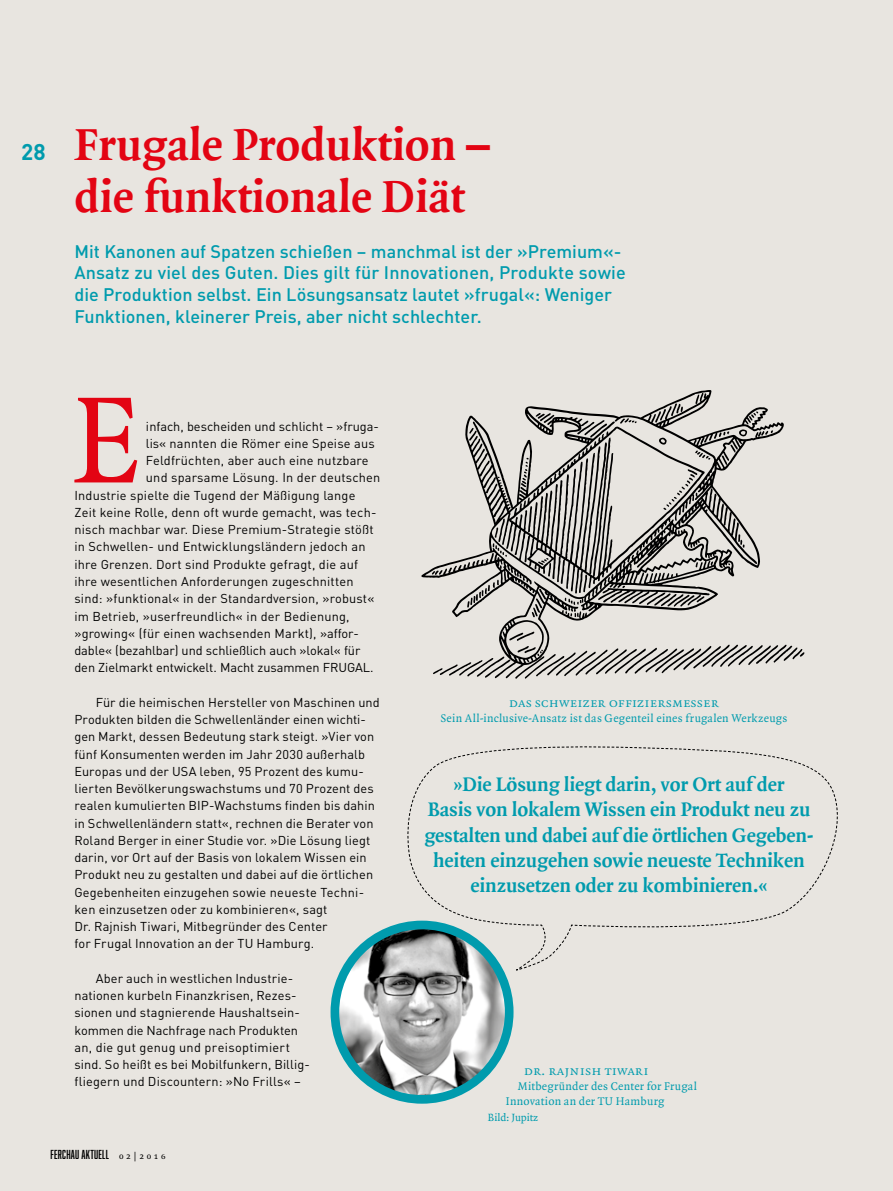
<style>
.page{position:relative;width:893px;height:1191px;background:#e8e5e0}
.page>*{position:absolute;margin:0;border:0;box-sizing:border-box;transform-origin:0 0}
.t1{font:132px "FERCHAU Quadraat OT";color:#e30413}
.t2{font:700 48px/52.5px "FERCHAU Quadraat OT";color:#e30413}
.t3{font:700 22.5px "FERCHAUDIN Pro";color:#009bad}
.t4{font:700 21px/25.2px "FERCHAU Quadraat OT";letter-spacing:-.005em;color:#009bad;text-align:center}
.t5{font:500 18px/21.6px "FERCHAUDIN Pro";color:#009bad}
.t6{font:13.5px "Quadraat Small Caps";letter-spacing:.015em;color:#009bad}
.t7{font:12.75px/17.2px "FERCHAUDIN Pro";letter-spacing:.01em;color:#000}
.t8{font:12px/15px "FERCHAU Quadraat OT";letter-spacing:.02em;color:#009bad}
.t9{font:12px "Abolition";letter-spacing:.02em;color:#000}
.t10{font:11.25px "FERCHAU Quadraat OT";color:#009bad}
.s1{font-family:"Quadraat Small Caps";font-size:9px}
</style>
<div class="page">
<svg style="left:421px;top:390px;width:363px;height:241px"></svg>
<svg style="left:528px;top:506px;width:4px;height:26px"></svg>
<svg style="left:663px;top:469px;width:34px;height:41px"></svg>
<svg style="left:577px;top:420px;width:30px;height:18px"></svg>
<svg style="left:659px;top:437px;width:8px;height:7px"></svg>
<svg style="left:536px;top:413px;width:18px;height:10px"></svg>
<svg style="left:695px;top:450px;width:15px;height:10px"></svg>
<svg style="left:620px;top:418px;width:17px;height:6px"></svg>
<svg style="left:598px;top:585px;width:112px;height:22px"></svg>
<svg style="left:565px;top:574px;width:22px;height:31px"></svg>
<svg style="left:565px;top:611px;width:14px;height:6px"></svg>
<svg style="left:738px;top:534px;width:7px;height:14px"></svg>
<svg style="left:469px;top:428px;width:8px;height:13px"></svg>
<svg style="left:493px;top:518px;width:14px;height:38px"></svg>
<svg style="left:695px;top:394px;width:4px;height:10px"></svg>
<svg style="left:655px;top:403px;width:28px;height:20px"></svg>
<svg style="left:739px;top:429px;width:8px;height:8px"></svg>
<svg style="left:761px;top:430px;width:12px;height:5px"></svg>
<svg style="left:719px;top:431px;width:10px;height:6px"></svg>
<svg style="left:467px;top:580px;width:32px;height:27px"></svg>
<svg style="left:432px;top:570px;width:11px;height:5px"></svg>
<svg style="left:532px;top:598px;width:10px;height:19px"></svg>
<svg style="left:433px;top:631px;width:371px;height:47px"></svg>
<svg style="left:521px;top:458px;width:8px;height:29px"></svg>
<svg style="left:722px;top:444px;width:13px;height:21px"></svg>
<svg style="left:538px;top:558px;width:13px;height:18px"></svg>
<svg style="left:749px;top:411px;width:9px;height:9px"></svg>
<img style="left:335px;top:930px;width:174px;height:169px">
<div style="left:331px;top:920px;width:182px;height:183px;border:9px solid #009bad;border-radius:50%"></div>
<svg style="left:404px;top:746px;width:434px;height:224px"></svg>
<svg style="left:409px;top:747px;width:424px;height:224px"></svg>
<h3 class="t3" style="left:21px;top:133px;width:26px">28</h3>
<h2 class="t2" style="left:74px;top:118px;width:417px">Frugale Produktion – die funktionale Diät</h2>
<p class="t5" style="left:74px;top:238px;width:553px">Mit Kanonen auf Spatzen schießen – manchmal ist der »Premium«- Ansatz zu viel des Guten. Dies gilt für Innovationen, Produkte sowie die Produktion selbst. Ein Lösungsansatz lautet »frugal«: Weniger Funktionen, kleinerer Preis, aber nicht schlechter.</p>
<h1 class="t1" style="left:72px;top:369px;width:73px">E</h1>
<p class="t7" style="left:146px;top:416px;width:234px">infach, bescheiden und schlicht – »fruga-</p>
<p class="t7" style="left:146px;top:433px;width:230px">lis« nannten die Römer eine Speise aus</p>
<p class="t7" style="left:146px;top:451px;width:224px">Feldfrüchten, aber auch eine nutzbare</p>
<p class="t7" style="left:146px;top:468px;width:236px">und sparsame Lösung. In der deutschen</p>
<p class="t7" style="left:74px;top:485px;width:283px">Industrie spielte die Tugend der Mäßigung lange</p>
<p class="t7" style="left:74px;top:502px;width:304px">Zeit keine Rolle, denn oft wurde gemacht, was tech-</p>
<p class="t7" style="left:74px;top:520px;width:301px">nisch machbar war. Diese Premium-Strategie stößt</p>
<p class="t7" style="left:74px;top:537px;width:293px">in Schwellen- und Entwicklungsländern jedoch an</p>
<p class="t7" style="left:74px;top:554px;width:285px">ihre Grenzen. Dort sind Produkte gefragt, die auf</p>
<p class="t7" style="left:74px;top:571px;width:281px">ihre wesentlichen Anforderungen zugeschnitten</p>
<p class="t7" style="left:74px;top:589px;width:302px">sind: »funktional« in der Standardversion, »robust«</p>
<p class="t7" style="left:74px;top:606px;width:277px">im Betrieb, »userfreundlich« in der Bedienung,</p>
<p class="t7" style="left:74px;top:623px;width:286px">»growing« (für einen wachsenden Markt), »affor-</p>
<p class="t7" style="left:74px;top:640px;width:288px">dable« (bezahlbar) und schließlich auch »lokal« für</p>
<p class="t7" style="left:74px;top:658px;width:301px">den Zielmarkt entwickelt. Macht zusammen FRUGAL.</p>
<p class="t7" style="left:74px;top:692px;width:307px;text-indent:21px">Für die heimischen Hersteller von Maschinen und Produkten bilden die Schwellenländer einen wichti&shy;gen Markt, dessen Bedeutung stark steigt. »Vier von fünf Konsumenten werden im Jahr 2030 außerhalb Europas und der USA leben, 95 Prozent des kumu&shy;lierten Bevölkerungswachstums und 70 Prozent des realen kumulierten BIP-Wachstums finden bis dahin in Schwellenländern statt«, rechnen die Berater von Roland Berger in einer Studie vor. »Die Lösung liegt darin, vor Ort auf der Basis von lokalem Wissen ein Produkt neu zu gestalten und dabei auf die örtlichen Gegebenheiten einzugehen sowie neueste Techni&shy;ken einzusetzen oder zu kombinieren«, sagt<br>Dr. Rajnish Tiwari, Mitbegründer des Center<br>for Frugal Innovation an der TU Hamburg.</p>
<p class="t7" style="left:74px;top:968px;width:237px;text-indent:21px">Aber auch in westlichen Industrie&shy;nationen kurbeln Finanzkrisen, Rezes&shy;sionen und stagnierende Haushaltsein&shy;kommen die Nachfrage nach Produkten an, die gut genug und preisoptimiert sind. So heißt es bei Mobilfunkern, Billig&shy;fliegern und Discountern: »No Frills« –</p>
<p class="t6" style="left:509px;top:695px;width:212px">das schweizer offiziersmesser</p>
<p class="t8" style="left:440px;top:710px;width:348px">Sein All-inclusive-Ansatz ist das Gegenteil eines frugalen Werkzeugs</p>
<h3 class="t4" style="left:424px;top:772px;width:391px">»Die Lösung liegt darin, vor Ort auf der<br>Basis von lokalem Wissen ein Produkt neu zu gestalten und dabei auf die örtlichen Gegeben&shy;heiten einzugehen sowie neueste Techniken einzusetzen oder zu kombinieren.«</h3>
<p class="t6" style="left:524px;top:1064px;width:126px">dr. rajnish tiwari</p>
<p class="t8" style="left:506px;top:1079px;width:193px;text-indent:12px">Mitbegründer des Center for Frugal<br>Innovation an der TU Hamburg</p>
<p class="t10" style="left:488px;top:1110px;width:52px">Bild: Jupitz</p>
<p class="t9" style="left:51px;top:1147px;width:117px">FERCHAU AKTUELL <span class="s1">0 2 | 2 0 1 6</span></p>
</div>
